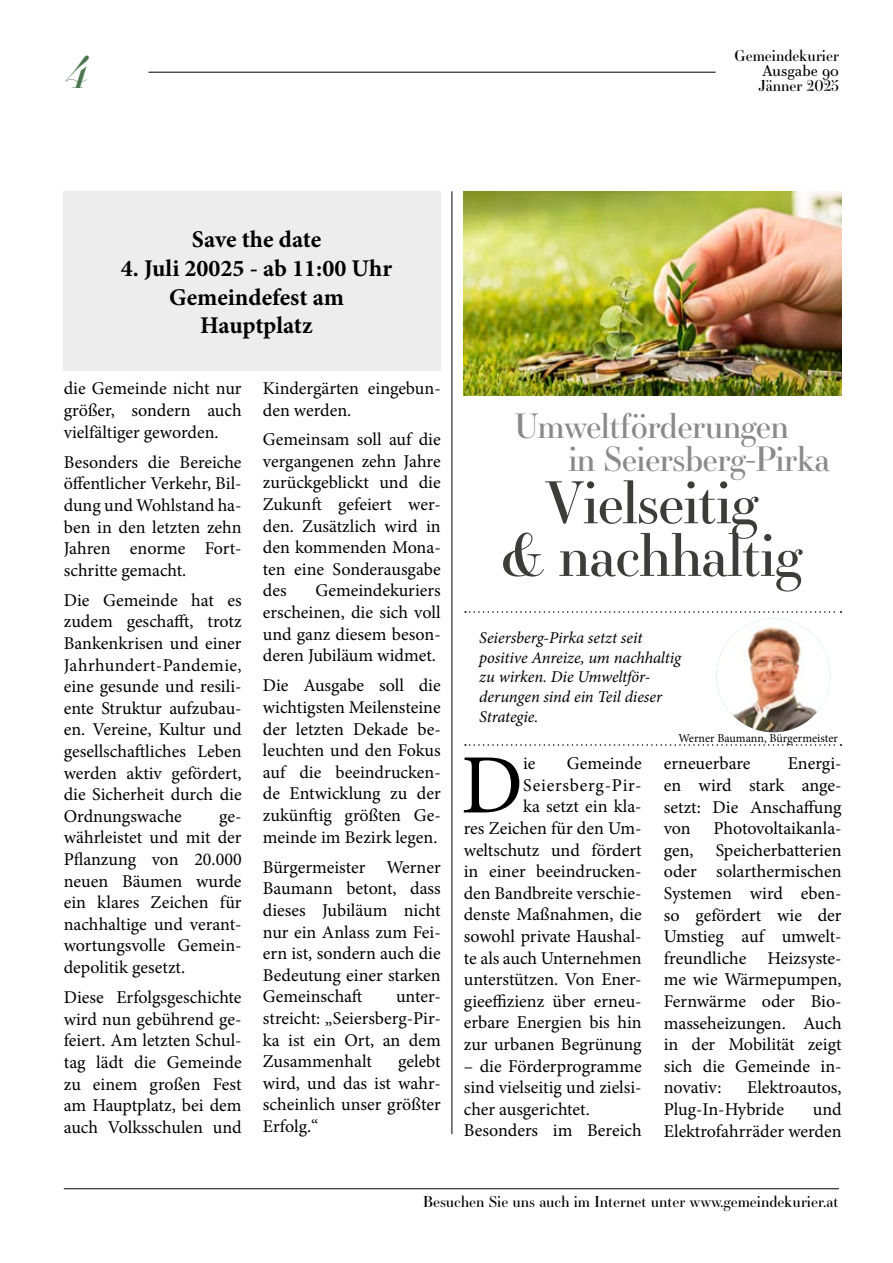
<style>
.page{position:relative;width:893px;height:1263px;background:#fff}
.page>*{position:absolute;margin:0;border:0;box-sizing:border-box;transform-origin:0 0}
.t1{font:84.45px "Minion Pro";color:#000}
.TEXT{font:57px/52.7px "Essonnes Display";letter-spacing:-.02em;color:#3c3c3b;text-align:center}
.t2{font:italic 43.5px "Essonnes Headline";color:#4e774f}
.TEXT-2{font:33.3px/33px "Essonnes Display";letter-spacing:-.02em;color:#8b8a8a}
.t3{font:700 24px "Minion Pro";color:#000}
.t4{font:18px/21.6px "Minion Pro";color:#000;text-align:justify}
.t5{font:italic 16.5px/19.8px "Minion Pro";letter-spacing:-.005em;color:#000}
.t6{font:15px "Essonnes Display";color:#000}
.t7{font:15px "Essonnes Text";color:#000}
.t8{font:12px "Minion Pro";letter-spacing:-.005em;color:#000}
</style>
<div class="page">
<hr style="left:148px;top:72px;width:568px;height:1px;background:#000">
<hr style="left:64px;top:1188px;width:775px;height:1px;background:#000">
<svg style="left:465px;top:611px;width:376px;height:2px"></svg>
<svg style="left:465px;top:744px;width:376px;height:2px"></svg>
<img style="left:716px;top:618px;width:114px;height:114px;border-radius:57px">
<img style="left:464px;top:191px;width:377px;height:204px">
<div style="left:63px;top:191px;width:378px;height:180px;background:#ededed"></div>
<hr style="left:452px;top:191px;width:1px;height:943px;background:#000">
<h3 class="t2" style="left:66px;top:41px;width:23px">4</h3>
<p class="t6" style="left:734px;top:45px;width:106px">Gemeindekurier</p>
<p class="t7" style="left:762px;top:60px;width:78px">Ausgabe 90</p>
<p class="t6" style="left:758px;top:75px;width:82px">Jänner 2025</p>
<p class="t3" style="left:192px;top:222px;width:131px">Save the date</p>
<p class="t3" style="left:121px;top:251px;width:273px">4. Juli 20025 - ab 11:00 Uhr</p>
<p class="t3" style="left:169px;top:280px;width:176px">Gemeindefest am</p>
<p class="t3" style="left:200px;top:309px;width:114px">Hauptplatz</p>
<p class="t4" style="left:64px;top:378px;width:179px">die Gemeinde nicht nur größer, sondern auch vielfältiger geworden.</p>
<p class="t4" style="left:64px;top:451px;width:179px">Besonders die Bereiche öffentlicher Verkehr, Bil&shy;dung und Wohlstand ha&shy;ben in den letzten zehn Jahren enorme Fort&shy;schritte gemacht.</p>
<p class="t4" style="left:64px;top:589px;width:179px">Die Gemeinde hat es zudem geschafft, trotz Bankenkrisen und einer Jahrhundert-Pandemie, eine gesunde und resili&shy;ente Struktur aufzubau&shy;en. Vereine, Kultur und gesellschaftliches Leben werden aktiv gefördert, die Sicherheit durch die Ordnungswache</p>
<p class="t4" style="left:64px;top:805px;width:179px;text-indent:156px">ge&shy;währleistet und mit der Pflanzung von 20.000 neuen Bäumen wurde ein klares Zeichen für nachhaltige und verant&shy;wortungsvolle Gemein&shy;depolitik gesetzt.</p>
<p class="t4" style="left:64px;top:987px;width:179px">Diese Erfolgsgeschichte wird nun gebührend ge&shy;feiert. Am letzten Schul&shy;tag lädt die Gemeinde zu einem großen Fest am Hauptplatz, bei dem auch Volksschulen und</p>
<p class="t4" style="left:263px;top:378px;width:179px">Kindergärten eingebun&shy;den werden.</p>
<p class="t4" style="left:263px;top:429px;width:179px">Gemeinsam soll auf die vergangenen zehn Jahre zurückgeblickt und die Zukunft gefeiert wer&shy;den. Zusätzlich wird in den kommenden Mona&shy;ten eine Sonderausgabe des</p>
<p class="t4" style="left:263px;top:580px;width:179px;text-indent:52px">Gemeindekuriers erscheinen, die sich voll und ganz diesem beson&shy;deren Jubiläum widmet.</p>
<p class="t4" style="left:263px;top:675px;width:179px">Die Ausgabe soll die wichtigsten Meilensteine der letzten Dekade be&shy;leuchten und den Fokus auf die beeindrucken&shy;de Entwicklung zu der zukünftig größten Ge&shy;meinde im Bezirk legen.</p>
<p class="t4" style="left:263px;top:856px;width:179px">Bürgermeister Werner Baumann betont, dass dieses Jubiläum nicht nur ein Anlass zum Fei&shy;ern ist, sondern auch die Bedeutung einer starken Gemeinschaft</p>
<p class="t4" style="left:263px;top:986px;width:179px;text-indent:133px">unter&shy;streicht: „Seiersberg-Pir&shy;ka ist ein Ort, an dem Zusammenhalt</p>
<p class="t4" style="left:263px;top:1051px;width:179px;text-indent:135px">gelebt wird, und das ist wahr&shy;scheinlich unser größter Erfolg.“</p>
<p class="TEXT-2" style="left:568px;top:408px;width:263px;text-indent:-54px">Umweltförderungen<br>in Seiersberg-Pirka</p>
<p class="TEXT" style="left:501px;top:474px;width:303px">Vielseitig<br>&amp; nachhaltig</p>
<p class="t5" style="left:479px;top:628px;width:203px">Seiersberg-Pirka setzt seit positive Anreize, um nachhaltig zu wirken. Die Umweltför&shy;derungen sind ein Teil dieser<br>Strategie.</p>
<p class="t4" style="left:464px;top:753px;width:179px;text-align:right">Gemeinde<br>Seiersberg-Pir-<br>ka setzt ein kla-<br>res Zeichen für den Um&shy;weltschutz und fördert in einer beeindrucken&shy;den Bandbreite verschie&shy;denste Maßnahmen, die sowohl private Haushal&shy;te als auch Unternehmen unterstützen. Von Ener&shy;gieeffizienz über erneu&shy;erbare Energien bis hin zur urbanen Begrünung</p>
<p class="t4" style="left:464px;top:1055px;width:179px">– die Förderprogramme sind vielseitig und zielsi&shy;cher ausgerichtet.</p>
<p class="t4" style="left:464px;top:1120px;width:179px">Besonders im Bereich</p>
<p class="t1" style="left:461px;top:729px;width:64px">D</p>
<p class="t4" style="left:523px;top:753px;width:14px">ie</p>
<p class="t8" style="left:678px;top:730px;width:161px">Werner Baumann, Bürgermeister</p>
<p class="t4" style="left:664px;top:753px;width:88px">erneuerbare</p>
<p class="t4" style="left:664px;top:753px;width:179px;text-indent:124px">Energi&shy;en wird stark ange&shy;setzt: Die Anschaffung von</p>
<p class="t4" style="left:664px;top:818px;width:179px;text-indent:50px">Photovoltaikanla&shy;gen, Speicherbatterien oder solarthermischen Systemen wird eben&shy;so gefördert wie der Umstieg auf umwelt&shy;freundliche Heizsyste&shy;me wie Wärmepumpen, Fernwärme oder Bio&shy;masseheizungen. Auch in der Mobilität zeigt sich die Gemeinde in&shy;novativ:</p>
<p class="t4" style="left:664px;top:1077px;width:179px;text-indent:83px">Elektroautos,<br>Plug-In-Hybride</p>
<p class="t4" style="left:664px;top:1098px;width:179px;text-align:right">und<br>Elektrofahrräder werden</p>
<p class="t6" style="left:423px;top:1191px;width:417px">Besuchen Sie uns auch im Internet unter www.gemeindekurier.at</p>
</div>
